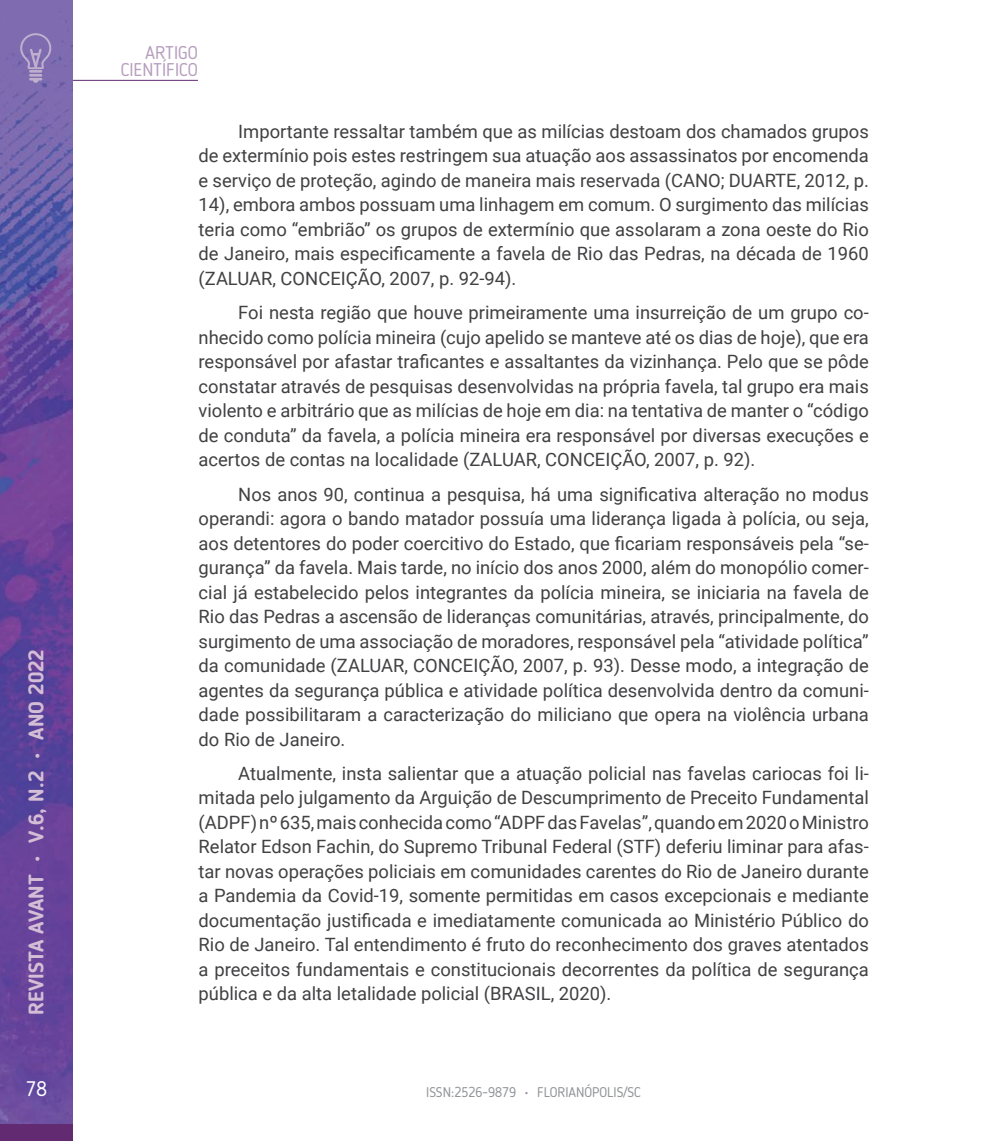
<style>
.page{position:relative;width:993px;height:1141px;background:#fff}
.page>*{position:absolute;margin:0;border:0;box-sizing:border-box;transform-origin:0 0}
.t1{font:700 21px "Blogger Sans";color:#d4bed6}
.t2{font:21px "Blogger Sans";color:#fff}
.t3{font:18.38px/24.5px "Roboto";color:#414042;text-align:justify}
.t4{font:18.38px/17.5px "Blogger Sans";color:#b79fbe;text-align:right}
.t5{font:14px "Blogger Sans";color:#939598}
.s1{color:#9e81a5}
</style>
<div class="page">
<hr style="left:73px;top:80px;width:125px;height:1px;background:#622a70">
<div style="left:0;top:1033px;width:73px;height:108px;background:#622a70"></div>
<img style="left:0;top:0;width:73px;height:1124px">
<svg style="left:20px;top:33px;width:31px;height:50px;background:#8f7cb7"></svg>
<p class="t1" style="left:24px;top:1015px;width:367px;rotate:-90deg">REVISTA AVANT • V.6, N.2 • ANO 2022</p>
<p class="t4" style="left:121px;top:44px;width:79px">ARTIGO<br>CIENTÍFICO</p>
<p class="t3" style="left:198px;top:118px;width:671px;text-indent:40px">Importante ressaltar também que as milícias destoam dos chamados grupos de extermínio pois estes restringem sua atuação aos assassinatos por encomenda e serviço de proteção, agindo de maneira mais reservada (CANO; DUARTE, 2012, p.<br>14), embora ambos possuam uma linhagem em comum. O surgimento das milícias teria como “embrião” os grupos de extermínio que assolaram a zona oeste do Rio de Janeiro, mais especificamente a favela de Rio das Pedras, na década de 1960 (ZALUAR, CONCEIÇÃO, 2007, p. 92-94).</p>
<p class="t3" style="left:198px;top:300px;width:671px;text-indent:40px">Foi nesta região que houve primeiramente uma insurreição de um grupo co&shy;nhecido como polícia mineira (cujo apelido se manteve até os dias de hoje), que era responsável por afastar traficantes e assaltantes da vizinhança. Pelo que se pôde constatar através de pesquisas desenvolvidas na própria favela, tal grupo era mais violento e arbitrário que as milícias de hoje em dia: na tentativa de manter o “código de conduta” da favela, a polícia mineira era responsável por diversas execuções e acertos de contas na localidade (ZALUAR, CONCEIÇÃO, 2007, p. 92).</p>
<p class="t3" style="left:198px;top:481px;width:671px;text-indent:40px">Nos anos 90, continua a pesquisa, há uma significativa alteração no modus operandi: agora o bando matador possuía uma liderança ligada à polícia, ou seja, aos detentores do poder coercitivo do Estado, que ficariam responsáveis pela “se&shy;gurança” da favela. Mais tarde, no início dos anos 2000, além do monopólio comer&shy;cial já estabelecido pelos integrantes da polícia mineira, se iniciaria na favela de Rio das Pedras a ascensão de lideranças comunitárias, através, principalmente, do surgimento de uma associação de moradores, responsável pela “atividade política” da comunidade (ZALUAR, CONCEIÇÃO, 2007, p. 93). Desse modo, a integração de agentes da segurança pública e atividade política desenvolvida dentro da comuni&shy;dade possibilitaram a caracterização do miliciano que opera na violência urbana do Rio de Janeiro.</p>
<p class="t3" style="left:198px;top:760px;width:671px;text-indent:40px">Atualmente, insta salientar que a atuação policial nas favelas cariocas foi li&shy;mitada pelo julgamento da Arguição de Descumprimento de Preceito Fundamental (ADPF) nº 635, mais conhecida como “ADPF das Favelas”, quando em 2020 o Ministro Relator Edson Fachin, do Supremo Tribunal Federal (STF) deferiu liminar para afas&shy;tar novas operações policiais em comunidades carentes do Rio de Janeiro durante a Pandemia da Covid-19, somente permitidas em casos excepcionais e mediante documentação justificada e imediatamente comunicada ao Ministério Público do Rio de Janeiro. Tal entendimento é fruto do reconhecimento dos graves atentados a preceitos fundamentais e constitucionais decorrentes da política de segurança pública e da alta letalidade policial (BRASIL, 2020).</p>
<p class="t2" style="left:26px;top:1076px;width:23px">78</p>
<p class="t5" style="left:426px;top:1084px;width:216px">ISSN:2526-9879 <span class="s1">•</span> FLORIANÓPOLIS/SC</p>
</div>
